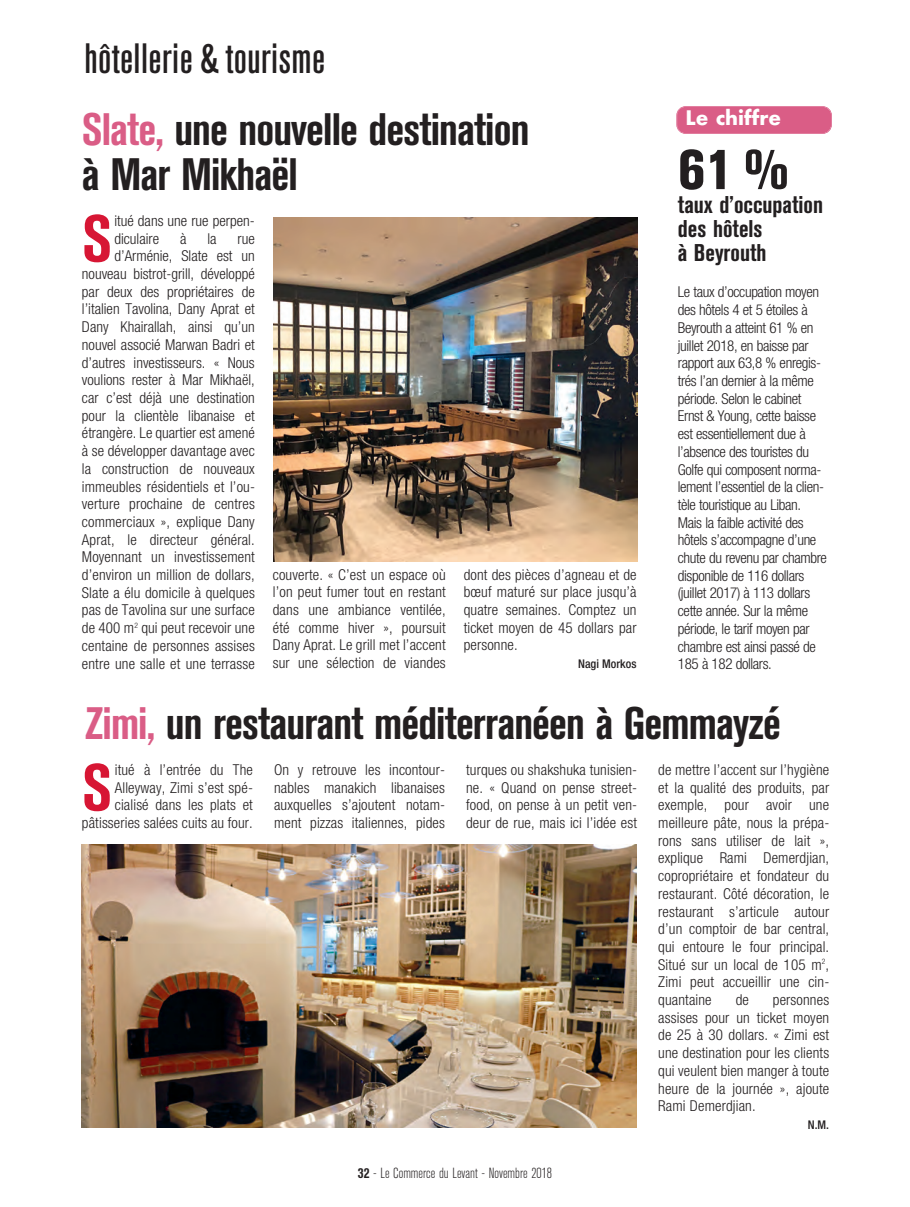
<style>
.page{position:relative;width:910px;height:1207px;background:#fff}
.page>*{position:absolute;margin:0;border:0;box-sizing:border-box;transform-origin:0 0}
.t1{font:700 condensed 65.25px "Akzidenz Grotesk BE";color:#d71634}
.t2{font:800 condensed 55.5px "Akzidenz Grotesk BE";color:#231f20}
.t3{font:700 condensed 45px/45px "Akzidenz Grotesk BE";letter-spacing:-.02em;color:#231f20}
.t4{font:500 condensed 42px "Akzidenz Grotesk BE";letter-spacing:.01em;color:#231f20}
.t5{font:700 condensed 24px/24px "Akzidenz Grotesk BE";color:#231f20}
.t6{font:700 19.5px "Futura";color:#fff}
.t7{font:300 condensed 15px/17.7px "Helvetica Neue";color:#231f20;text-align:justify}
.t8{font:300 condensed 15px/17.7px "Helvetica Neue";letter-spacing:-.025em;color:#231f20}
.t9{font:300 condensed 14.55px "Akzidenz Grotesk BE";color:#231f20}
.t10{font:500 condensed 12px "Helvetica Neue";color:#231f20}
.s1{color:#da5d86}
.s2{font-weight:700}
</style>
<div class="page">
<img style="left:274px;top:217px;width:363px;height:344px">
<div style="left:676px;top:107px;width:154px;height:26px;background:#da5d86;border-radius:9px"></div>
<div style="left:676px;top:106px;width:155px;height:28px;border:2px solid #da5d86;border-radius:9px"></div>
<img style="left:82px;top:844px;width:554px;height:284px">
<h3 class="t4" style="left:84px;top:43px;width:242px">hôtellerie &amp; tourisme</h3>
<h3 class="t3" style="left:82px;top:111px;width:449px"><span class="s1">Slate,</span> une nouvelle destination à Mar Mikhaël</h3>
<h3 class="t6" style="left:685px;top:104px;width:97px">Le chiffre</h3>
<h2 class="t2" style="left:677px;top:150px;width:112px">61%</h2>
<h3 class="t5" style="left:677px;top:195px;width:147px">taux d’occupation des hôtels<br>à Beyrouth</h3>
<p class="t8" style="left:677px;top:285px;width:150px">Le taux d’occupation moyen des hôtels 4 et 5 étoiles à<br>Beyrouth a atteint 61 % en juillet 2018, en baisse par rapport aux 63,8 % enregis&shy;trés l’an dernier à la même période. Selon le cabinet<br>Ernst &amp; Young, cette baisse est essentiellement due à l’absence des touristes du<br>Golfe qui composent norma&shy;lement l’essentiel de la clien&shy;tèle touristique au Liban.<br>Mais la faible activité des hôtels s’accompagne d’une chute du revenu par chambre disponible de 116 dollars (juillet 2017) à 113 dollars cette année. Sur la même période, le tarif moyen par chambre est ainsi passé de<br>185 à 182 dollars.</p>
<h1 class="t1" style="left:82px;top:215px;width:31px">S</h1>
<p class="t7" style="left:114px;top:213px;width:142px">itué dans une rue perpen&shy;diculaire</p>
<p class="t7" style="left:180px;top:231px;width:8px">à</p>
<p class="t7" style="left:207px;top:231px;width:11px">la</p>
<p class="t7" style="left:82px;top:231px;width:174px;text-align:right">rue<br>d’Arménie, Slate est un nouveau bistrot-grill, développé par deux des propriétaires de l’italien Tavolina, Dany Aprat et<br>Dany Khairallah, ainsi qu’un nouvel associé Marwan Badri et d’autres investisseurs. « Nous voulions rester à Mar Mikhaël, car c’est déjà une destination pour la clientèle libanaise et étrangère. Le quartier est amené à se développer davantage avec la construction de nouveaux immeubles résidentiels et l’ou&shy;verture prochaine de centres commerciaux », explique Dany<br>Aprat, le directeur général.<br>Moyennant un investissement d’environ un million de dollars,<br>Slate a élu domicile à quelques pas de Tavolina sur une surface de 400 m<sup>2</sup> qui peut recevoir une centaine de personnes assises entre une salle et une terrasse</p>
<p class="t7" style="left:273px;top:567px;width:174px">couverte. « C’est un espace où l’on peut fumer tout en restant dans une ambiance ventilée, été comme hiver », poursuit Dany Aprat. Le grill met l’accent sur une sélection de viandes</p>
<p class="t7" style="left:463px;top:567px;width:174px">dont des pièces d’agneau et de bœuf maturé sur place jusqu’à quatre semaines. Comptez un ticket moyen de 45 dollars par personne.</p>
<p class="t10" style="left:578px;top:659px;width:60px">Nagi Morkos</p>
<h3 class="t3" style="left:85px;top:705px;width:697px"><span class="s1">Zimi,</span> un restaurant méditerranéen à Gemmayzé</h3>
<h1 class="t1" style="left:82px;top:764px;width:31px">S</h1>
<p class="t7" style="left:82px;top:762px;width:172px;text-align:right">itué à l’entrée du The<br>Alleyway, Zimi s’est spé&shy;cialisé dans les plats et pâtisseries salées cuits au four.</p>
<p class="t7" style="left:274px;top:762px;width:172px">On y retrouve les incontour&shy;nables manakich libanaises auxquelles s’ajoutent notam&shy;ment pizzas italiennes, pides</p>
<p class="t7" style="left:466px;top:762px;width:172px">turques ou shakshuka tunisien&shy;ne. « Quand on pense street&shy;food, on pense à un petit ven&shy;deur de rue, mais ici l’idée est</p>
<p class="t7" style="left:658px;top:762px;width:172px">de mettre l’accent sur l’hygiène et la qualité des produits, par exemple, pour avoir une meilleure pâte, nous la prépa&shy;rons sans utiliser de lait », explique Rami Demerdjian, copropriétaire et fondateur du restaurant. Côté décoration, le restaurant s’articule autour d’un comptoir de bar central, qui entoure le four principal.<br>Situé sur un local de 105 m<sup>2</sup>, Zimi peut accueillir une cin&shy;quantaine</p>
<p class="t7" style="left:735px;top:992px;width:15px">de</p>
<p class="t7" style="left:658px;top:992px;width:172px;text-indent:115px">personnes assises pour un ticket moyen de 25 à 30 dollars. « Zimi est une destination pour les clients qui veulent bien manger à toute heure de la journée », ajoute Rami Demerdjian.</p>
<p class="t10" style="left:807px;top:1120px;width:23px">N.M.</p>
<p class="t9" style="left:358px;top:1167px;width:196px"><span class="s2">32</span> - Le Commerce du Levant - Novembre 2018</p>
</div>
